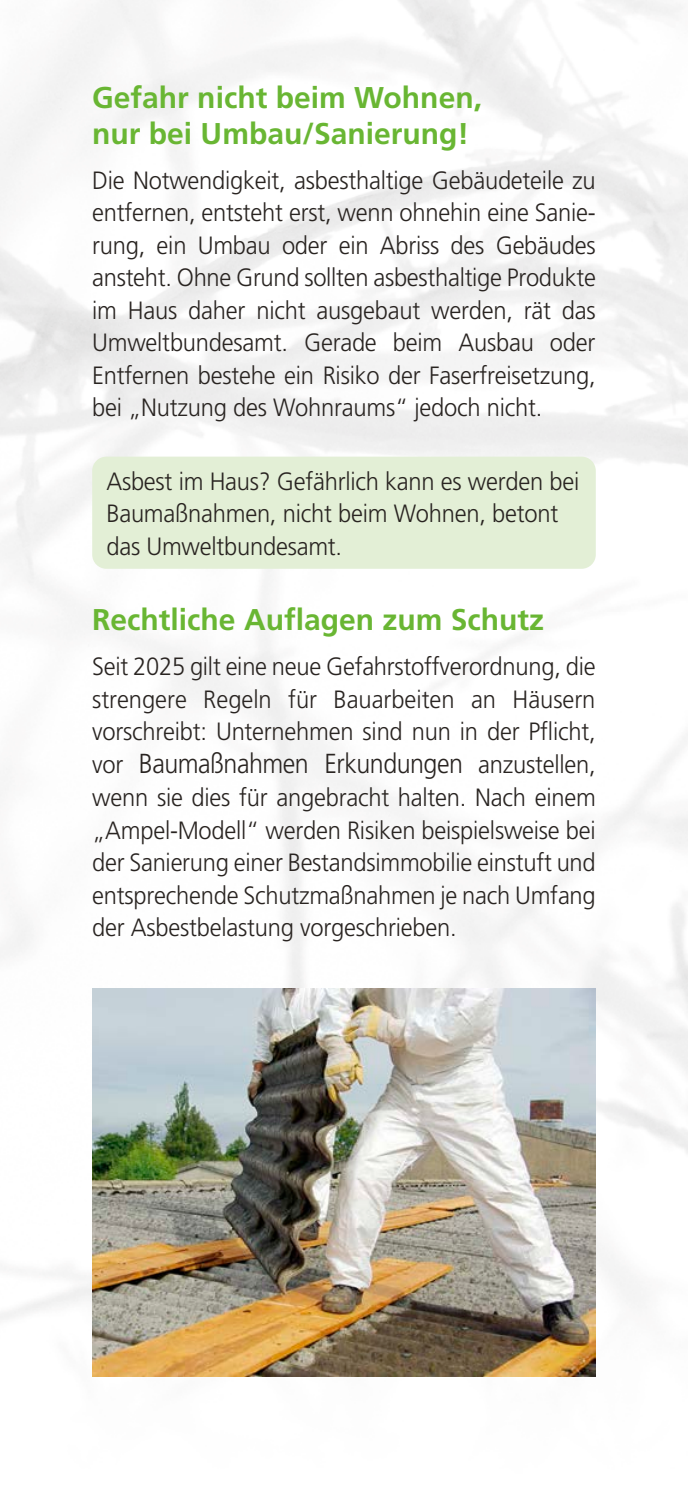
<style>
.page{position:relative;width:688px;height:1489px;background:#fff}
.page>*{position:absolute;margin:0;border:0;box-sizing:border-box;transform-origin:0 0}
.t1{font:700 30px/36px "Frutiger LT Std";color:#69b633}
.t2{font:300 27.5px "Frutiger LT Std";letter-spacing:-.02em;color:#292421;scale:.91 1}
.t3{font:300 25px/32.5px "Frutiger LT Std";letter-spacing:-.01em;color:#292421;text-align:justify;scale:.95 1}
.s1{font-size:25px}
</style>
<div class="page">
<img style="left:0;top:0;width:687px;height:1377px">
<div style="left:92px;top:456px;width:503px;height:112px;background:#e3efd6;border-radius:14px"></div>
<img style="left:92px;top:988px;width:503px;height:388px">
<p class="t1" style="left:92px;top:79px;width:391px">Gefahr nicht beim Wohnen, nur bei Umbau/Sanierung!</p>
<p class="t3" style="left:92px;top:164px;width:531px">Die Notwendigkeit, asbesthaltige Gebäudeteile zu entfernen, entsteht erst, wenn ohnehin eine Sanie&shy;rung, ein Umbau oder ein Abriss des Gebäudes ansteht. Ohne Grund sollten asbesthaltige Produkte im Haus daher nicht ausgebaut werden, rät das Umweltbundesamt. Gerade beim Ausbau oder Entfernen bestehe ein Risiko der Faserfreisetzung, bei „Nutzung des Wohnraums“ jedoch nicht.</p>
<p class="t3" style="left:106px;top:465px;width:499px;text-align:left">Asbest im Haus? Gefährlich kann es werden bei<br>Baumaßnahmen, nicht beim Wohnen, betont das Umweltbundesamt.</p>
<p class="t1" style="left:92px;top:602px;width:453px">Rechtliche Auflagen zum Schutz</p>
<p class="t3" style="left:92px;top:650px;width:531px">Seit 2025 gilt eine neue Gefahrstoffverordnung, die strengere Regeln für Bauarbeiten an Häusern vorschreibt: Unternehmen sind nun in der Pflicht,</p>
<p class="t2" style="left:92px;top:748px;width:554px"><span class="s1">vor</span> Baumaßnahmen Erkundungen <span class="s1">anzustellen,</span></p>
<p class="t3" style="left:92px;top:781px;width:531px">wenn sie dies für angebracht halten. Nach einem „Ampel-Modell“ werden Risiken beispielsweise bei der Sanierung einer Bestandsimmobilie einstuft und entsprechende Schutzmaßnahmen je nach Umfang der Asbestbelastung vorgeschrieben.</p>
</div>
